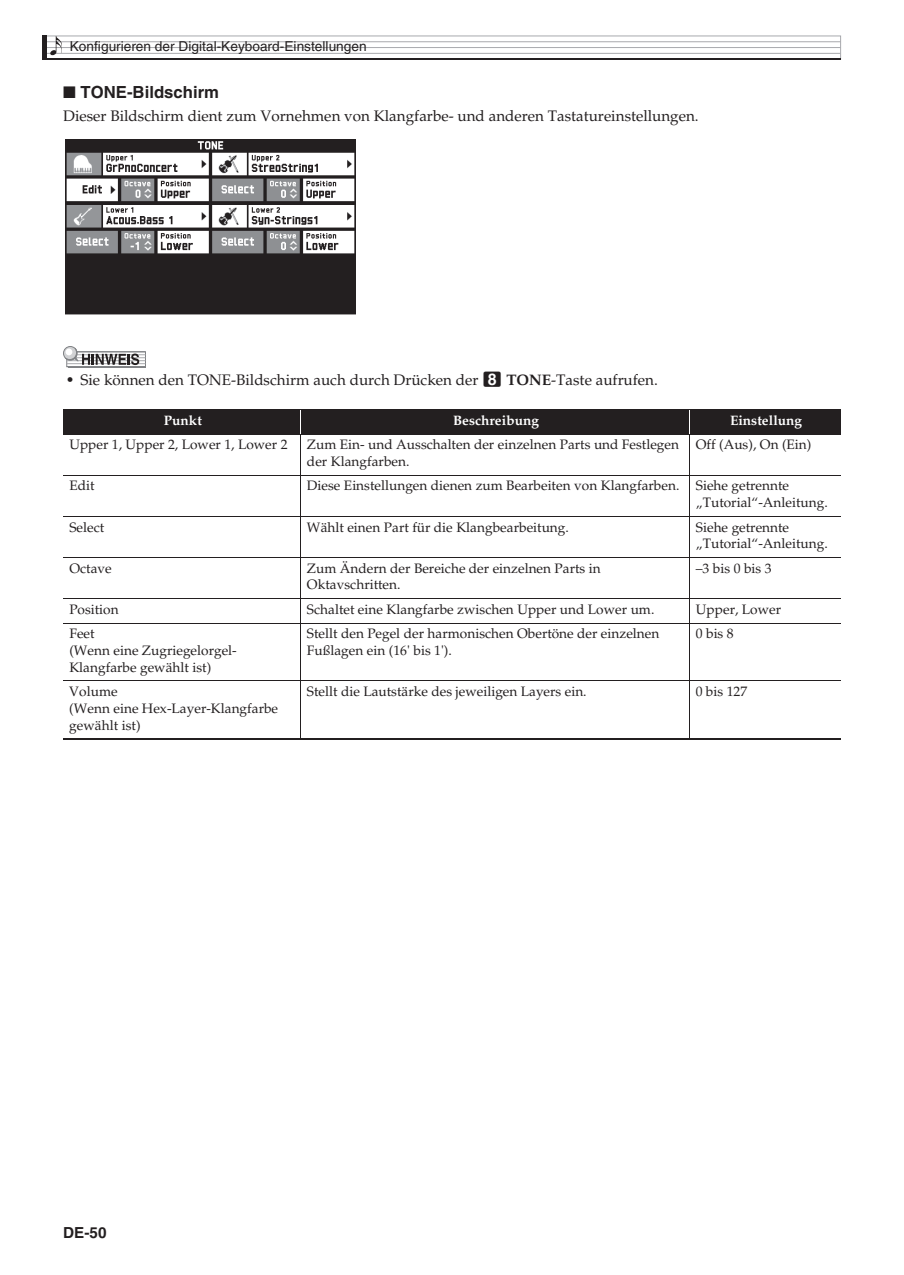
<style>
.page{position:relative;width:904px;height:1275px;background:#fff}
.page>*{position:absolute;margin:0;border:0;box-sizing:border-box;transform-origin:0 0}
.t1{font:700 16.62px "Helvetica";color:#231f20}
.t2{font:15.22px "Palatino";color:#231f20}
.t3{font:700 15.22px "Helvetica";color:#231f20}
.t4{font:13.65px/16.8px "Palatino";color:#231f20}
.t5{font:13.65px "Helvetica";letter-spacing:.005em;color:#231f20}
.t6{font:700 13.65px "Palatino";letter-spacing:.005em;color:#fff}
.s1{font-family:"Helvetica"}
.s2{font-family:"EMI SNB"}
.s3{font-weight:700}
</style>
<div class="page">
<svg style="left:42px;top:35px;width:799px;height:25px;background:#797779"></svg>
<div style="left:42px;top:36px;width:798px;height:23px;background:#fff"></div>
<div style="left:42px;top:36px;width:798px;height:23px;border:1px solid #a8a9ad"></div>
<hr style="left:42px;top:41px;width:798px;height:1px;background:#a8a9ad">
<hr style="left:42px;top:47px;width:798px;height:1px;background:#a8a9ad">
<hr style="left:42px;top:53px;width:798px;height:1px;background:#a8a9ad">
<svg style="left:50px;top:36px;width:12px;height:19px"></svg>
<hr style="left:43px;top:58px;width:797px;height:1px;background:#231f20">
<hr style="left:42px;top:35px;width:4px;height:24px;background:#231f20">
<svg style="left:139px;top:355px;width:4px;height:10px"></svg>
<hr style="left:67px;top:354px;width:78px;height:1px;background:#a8a9ad">
<hr style="left:67px;top:351px;width:78px;height:1px;background:#808285">
<hr style="left:67px;top:357px;width:78px;height:1px;background:#a8a9ad">
<hr style="left:67px;top:360px;width:78px;height:1px;background:#a8a9ad">
<hr style="left:67px;top:363px;width:78px;height:1px;background:#a8a9ad">
<hr style="left:67px;top:366px;width:78px;height:1px;background:#808285">
<svg style="left:63px;top:346px;width:76px;height:19px"></svg>
<div style="left:63px;top:410px;width:238px;height:24px;background:#231f20"></div>
<div style="left:301px;top:410px;width:388px;height:24px;background:#231f20"></div>
<div style="left:689px;top:410px;width:151px;height:24px;background:#231f20"></div>
<svg style="left:300px;top:410px;width:1px;height:24px"></svg>
<hr style="left:300px;top:434px;width:1px;height:305px;background:#231f20">
<svg style="left:689px;top:410px;width:1px;height:24px"></svg>
<hr style="left:689px;top:434px;width:1px;height:305px;background:#231f20">
<hr style="left:63px;top:434px;width:777px;height:1px;background:#231f20">
<hr style="left:63px;top:475px;width:777px;height:1px;background:#231f20">
<hr style="left:63px;top:516px;width:777px;height:1px;background:#231f20">
<hr style="left:63px;top:557px;width:777px;height:1px;background:#231f20">
<hr style="left:63px;top:598px;width:777px;height:1px;background:#231f20">
<hr style="left:63px;top:623px;width:777px;height:1px;background:#231f20">
<hr style="left:63px;top:680px;width:777px;height:1px;background:#231f20">
<hr style="left:63px;top:738px;width:777px;height:1px;background:#231f20">
<img style="left:65px;top:139px;width:290px;height:176px">
<p class="t5" style="left:70px;top:38px;width:298px">Konfigurieren der Digital-Keyboard-Einstellungen</p>
<p class="t1" style="left:63px;top:82px;width:157px">■ TONE-Bildschirm</p>
<p class="t2" style="left:63px;top:107px;width:636px">Dieser Bildschirm dient zum Vornehmen von Klangfarbe- und anderen Tastatureinstellungen.</p>
<p class="t2" style="left:68px;top:371px;width:591px"><span class="s1">•</span> Sie können den TONE-Bildschirm auch durch Drücken der <span class="s2">8</span> <span class="s3">TONE</span>-Taste aufrufen.</p>
<p class="t6" style="left:164px;top:412px;width:40px">Punkt</p>
<p class="t6" style="left:453px;top:412px;width:87px">Beschreibung</p>
<p class="t6" style="left:729px;top:412px;width:74px">Einstellung</p>
<p class="t4" style="left:69px;top:436px;width:220px">Upper 1, Upper 2, Lower 1, Lower 2</p>
<p class="t4" style="left:307px;top:436px;width:373px">Zum Ein- und Ausschalten der einzelnen Parts und Festlegen der Klangfarben.</p>
<p class="t4" style="left:695px;top:436px;width:117px">Off (Aus), On (Ein)</p>
<p class="t4" style="left:69px;top:478px;width:27px">Edit</p>
<p class="t4" style="left:695px;top:478px;width:133px;text-indent:-389px">Diese Einstellungen dienen zum Bearbeiten von Klangfarben. Siehe getrennte „Tutorial“-Anleitung.</p>
<p class="t4" style="left:69px;top:519px;width:36px">Select</p>
<p class="t4" style="left:307px;top:519px;width:263px">Wählt einen Part für die Klangbearbeitung.</p>
<p class="t4" style="left:695px;top:519px;width:133px">Siehe getrennte „Tutorial“-Anleitung.</p>
<p class="t4" style="left:69px;top:560px;width:44px">Octave</p>
<p class="t4" style="left:307px;top:560px;width:295px">Zum Ändern der Bereiche der einzelnen Parts in<br>Oktavschritten.</p>
<p class="t4" style="left:695px;top:560px;width:77px">–3 bis 0 bis 3</p>
<p class="t4" style="left:69px;top:601px;width:51px">Position</p>
<p class="t4" style="left:307px;top:601px;width:349px">Schaltet eine Klangfarbe zwischen Upper und Lower um.</p>
<p class="t4" style="left:695px;top:601px;width:87px">Upper, Lower</p>
<p class="t4" style="left:69px;top:625px;width:169px">Feet<br>(Wenn eine Zugriegelorgel-<br>Klangfarbe gewählt ist)</p>
<p class="t4" style="left:307px;top:625px;width:354px">Stellt den Pegel der harmonischen Obertöne der einzelnen<br>Fußlagen ein (16' bis 1').</p>
<p class="t4" style="left:695px;top:625px;width:39px">0 bis 8</p>
<p class="t4" style="left:69px;top:683px;width:210px">Volume<br>(Wenn eine Hex-Layer-Klangfarbe gewählt ist)</p>
<p class="t4" style="left:307px;top:683px;width:281px">Stellt die Lautstärke des jeweiligen Layers ein.</p>
<p class="t4" style="left:695px;top:683px;width:53px">0 bis 127</p>
<p class="t3" style="left:63px;top:1223px;width:45px">DE-50</p>
</div>
